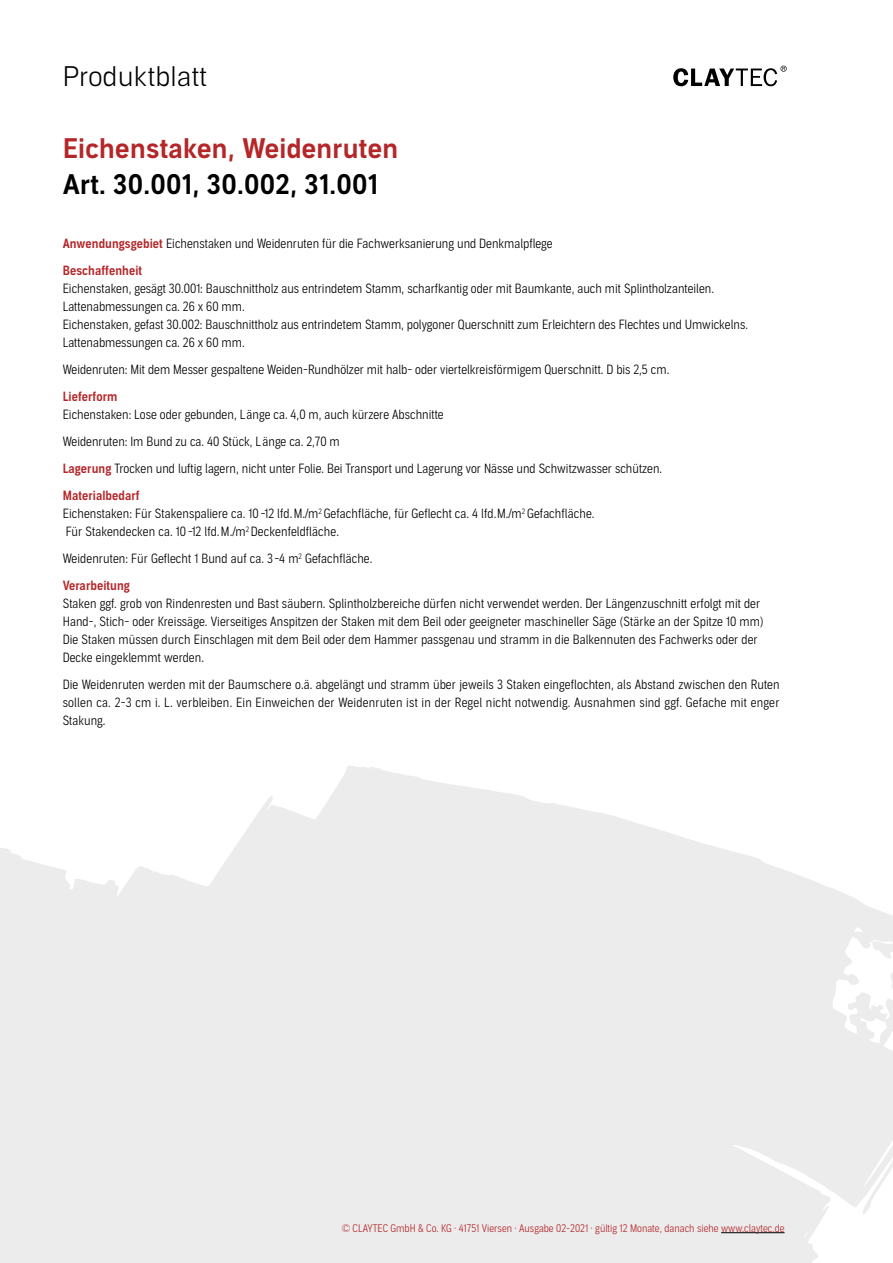
<style>
.page{position:relative;width:893px;height:1263px;background:#fff}
.page>*{position:absolute;margin:0;border:0;box-sizing:border-box;transform-origin:0 0}
.t1{font:27px "Aago Sm";letter-spacing:.01em;color:#b52628}
.t2{font:27px "Aago Sm";letter-spacing:.01em;color:#000}
.t3{font:300 27px "Aago";letter-spacing:.01em;color:#000}
.t4{font:300 12.75px/18px "Aago Condensed";color:#000}
.t5{font:12.75px "Aago Condensed Sm";letter-spacing:.005em;color:#b52628}
.t6{font:300 10.5px "Aago Condensed";color:#b52628}
.s1{font-family:"Aago Condensed Sm";font-weight:400;color:#b52628}
</style>
<div class="page">
<svg style="left:0;top:766px;width:893px;height:496px;fill:#ececed"></svg>
<hr style="left:721px;top:1232px;width:63px;height:1px;background:#000">
<svg style="left:673px;top:66px;width:114px;height:20px"></svg>
<h1 class="t3" style="left:63px;top:61px;width:146px">Produktblatt</h1>
<h1 class="t1" style="left:63px;top:133px;width:337px">Eichenstaken, Weidenruten</h1>
<h1 class="t2" style="left:63px;top:169px;width:317px">Art. 30.001, 30.002, 31.001</h1>
<p class="t4" style="left:63px;top:235px;width:491px"><span class="s1">Anwendungsgebiet</span> Eichenstaken und Weidenruten für die Fachwerksanierung und Denkmalpflege</p>
<p class="t5" style="left:63px;top:263px;width:81px">Beschaffenheit</p>
<p class="t4" style="left:63px;top:280px;width:687px">Eichenstaken, gesägt 30.001: Bauschnittholz aus entrindetem Stamm, scharfkantig oder mit Baumkante, auch mit Splintholzanteilen.<br>Lattenabmessungen ca. 26 x 60 mm.<br>Eichenstaken, gefast 30.002: Bauschnittholz aus entrindetem Stamm, polygoner Querschnitt zum Erleichtern des Flechtes und Umwickelns.<br>Lattenabmessungen ca. 26 x 60 mm.</p>
<p class="t4" style="left:63px;top:361px;width:608px">Weidenruten: Mit dem Messer gespaltene Weiden-Rundhölzer mit halb- oder viertelkreisförmigem Querschnitt. D bis 2,5 cm.</p>
<p class="t5" style="left:63px;top:389px;width:56px">Lieferform</p>
<p class="t4" style="left:63px;top:402px;width:601px;line-height:27px">Eichenstaken: Lose oder gebunden, Länge ca. 4,0 m, auch kürzere Abschnitte<br>Weidenruten: Im Bund zu ca. 40 Stück, Länge ca. 2,70 m<br><span class="s1">Lagerung</span> Trocken und luftig lagern, nicht unter Folie. Bei Transport und Lagerung vor Nässe und Schwitzwasser schützen.</p>
<p class="t5" style="left:63px;top:488px;width:78px">Materialbedarf</p>
<p class="t4" style="left:63px;top:505px;width:533px">Eichenstaken: Für Stakenspaliere ca. 10 -12 lfd.M./m<sup>2</sup> Gefachfläche, für Geflecht ca. 4 lfd.M./m<sup>2</sup> Gefachfläche.<br>Für Stakendecken ca. 10 -12 lfd.M./m<sup>2</sup> Deckenfeldfläche.</p>
<p class="t4" style="left:63px;top:550px;width:311px">Weidenruten: Für Geflecht 1 Bund auf ca. 3-4 m<sup>2</sup> Gefachfläche.</p>
<p class="t5" style="left:63px;top:578px;width:69px">Verarbeitung</p>
<p class="t4" style="left:63px;top:595px;width:702px">Staken ggf. grob von Rindenresten und Bast säubern. Splintholzbereiche dürfen nicht verwendet werden. Der Längenzuschnitt erfolgt mit der Hand-, Stich- oder Kreissäge. Vierseitiges Anspitzen der Staken mit dem Beil oder geeigneter maschineller Säge (Stärke an der Spitze 10 mm)<br>Die Staken müssen durch Einschlagen mit dem Beil oder dem Hammer passgenau und stramm in die Balkennuten des Fachwerks oder der Decke eingeklemmt werden.</p>
<p class="t4" style="left:63px;top:676px;width:718px;text-align:justify">Die Weidenruten werden mit der Baumschere o.ä. abgelängt und stramm über jeweils 3 Staken eingeflochten, als Abstand zwischen den Ruten sollen ca. 2-3 cm i. L. verbleiben. Ein Einweichen der Weidenruten ist in der Regel nicht notwendig. Ausnahmen sind ggf. Gefache mit enger Stakung.</p>
<p class="t6" style="left:342px;top:1222px;width:444px">© CLAYTEC GmbH &amp; Co. KG · 41751 Viersen · Ausgabe 02-2021 · gültig 12 Monate, danach siehe www.claytec.de</p>
</div>
